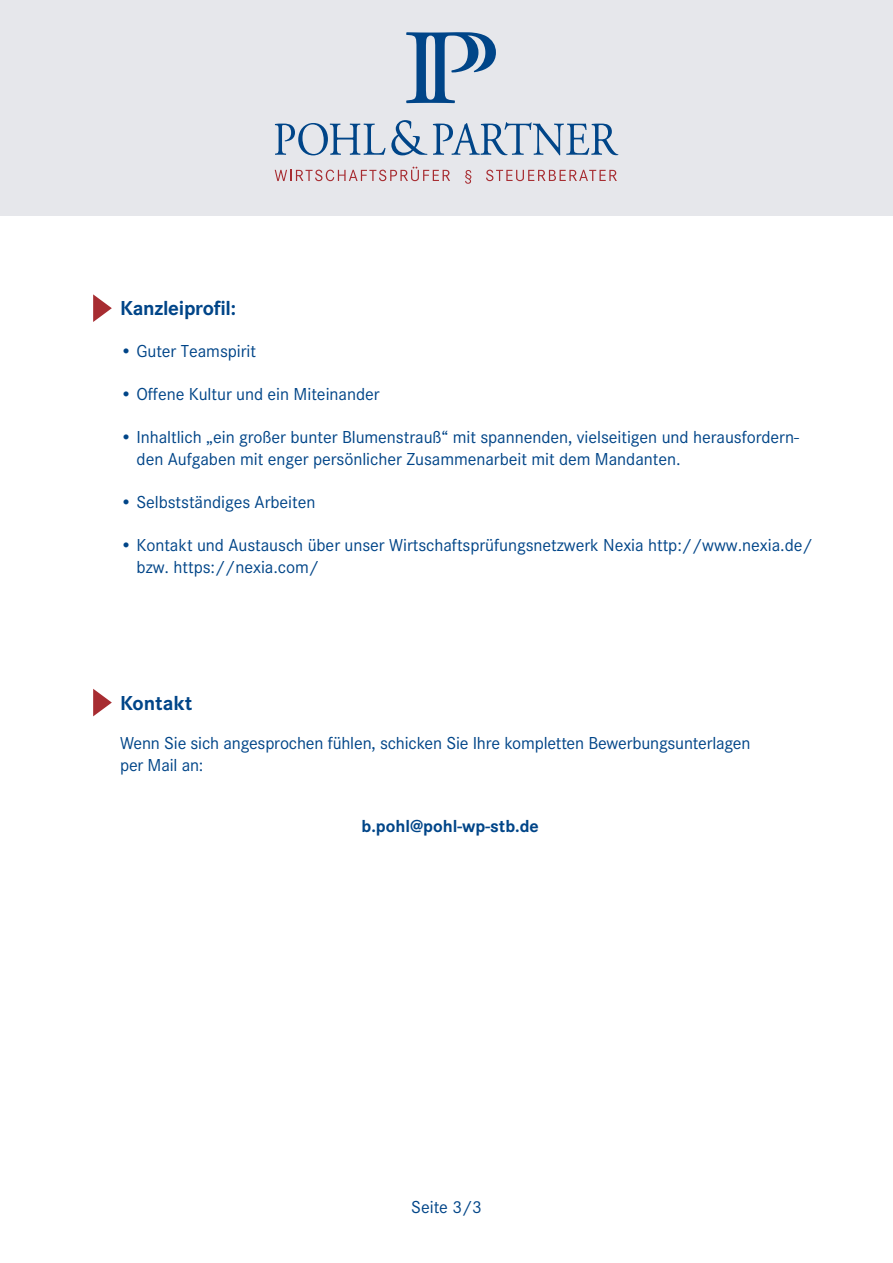
<style>
.page{position:relative;width:893px;height:1263px;background:#fff}
.page>*{position:absolute;margin:0;border:0;box-sizing:border-box;transform-origin:0 0}
.t1{font:700 21px "Corporate S";letter-spacing:-.015em;color:#004588}
.t2{font:18px/21.6px "Corporate S";letter-spacing:-.005em;color:#004588}
.t3{font:700 18px "Corporate S";color:#004588}
</style>
<div class="page">
<svg style="left:93px;top:689px;width:19px;height:27px"></svg>
<div style="left:0;top:0;width:893px;height:216px;background:#e6e7eb"></div>
<svg style="left:275px;top:123px;width:110px;height:32px"></svg>
<svg style="left:433px;top:122px;width:185px;height:33px"></svg>
<svg style="left:275px;top:167px;width:175px;height:14px"></svg>
<svg style="left:465px;top:170px;width:6px;height:14px"></svg>
<svg style="left:486px;top:170px;width:131px;height:11px"></svg>
<svg style="left:406px;top:32px;width:90px;height:71px"></svg>
<svg style="left:391px;top:120px;width:36px;height:35px"></svg>
<svg style="left:93px;top:294px;width:19px;height:28px"></svg>
<p class="t1" style="left:120px;top:294px;width:118px">Kanzleiprofil:</p>
<p class="t2" style="left:120px;top:340px;width:138px">• Guter Teamspirit</p>
<p class="t2" style="left:120px;top:383px;width:261px">• Offene Kultur und ein Miteinander</p>
<p class="t2" style="left:137px;top:426px;width:664px;text-indent:-17px">• Inhaltlich „ein großer bunter Blumenstrauß“ mit spannenden, vielseitigen und herausfordern&shy;den Aufgaben mit enger persönlicher Zusammenarbeit mit dem Mandanten.</p>
<p class="t2" style="left:120px;top:491px;width:197px">• Selbstständiges Arbeiten</p>
<p class="t2" style="left:137px;top:534px;width:677px;text-indent:-17px">• Kontakt und Austausch über unser Wirtschaftsprüfungsnetzwerk Nexia http://www.nexia.de/ bzw. https://nexia.com/</p>
<p class="t1" style="left:120px;top:689px;width:74px">Kontakt</p>
<p class="t2" style="left:120px;top:732px;width:632px">Wenn Sie sich angesprochen fühlen, schicken Sie Ihre kompletten Bewerbungsunterlagen per Mail an:</p>
<p class="t3" style="left:361px;top:813px;width:179px">b.pohl@pohl-wp-stb.de</p>
<p class="t2" style="left:411px;top:1195px;width:72px">Seite 3/3</p>
</div>
